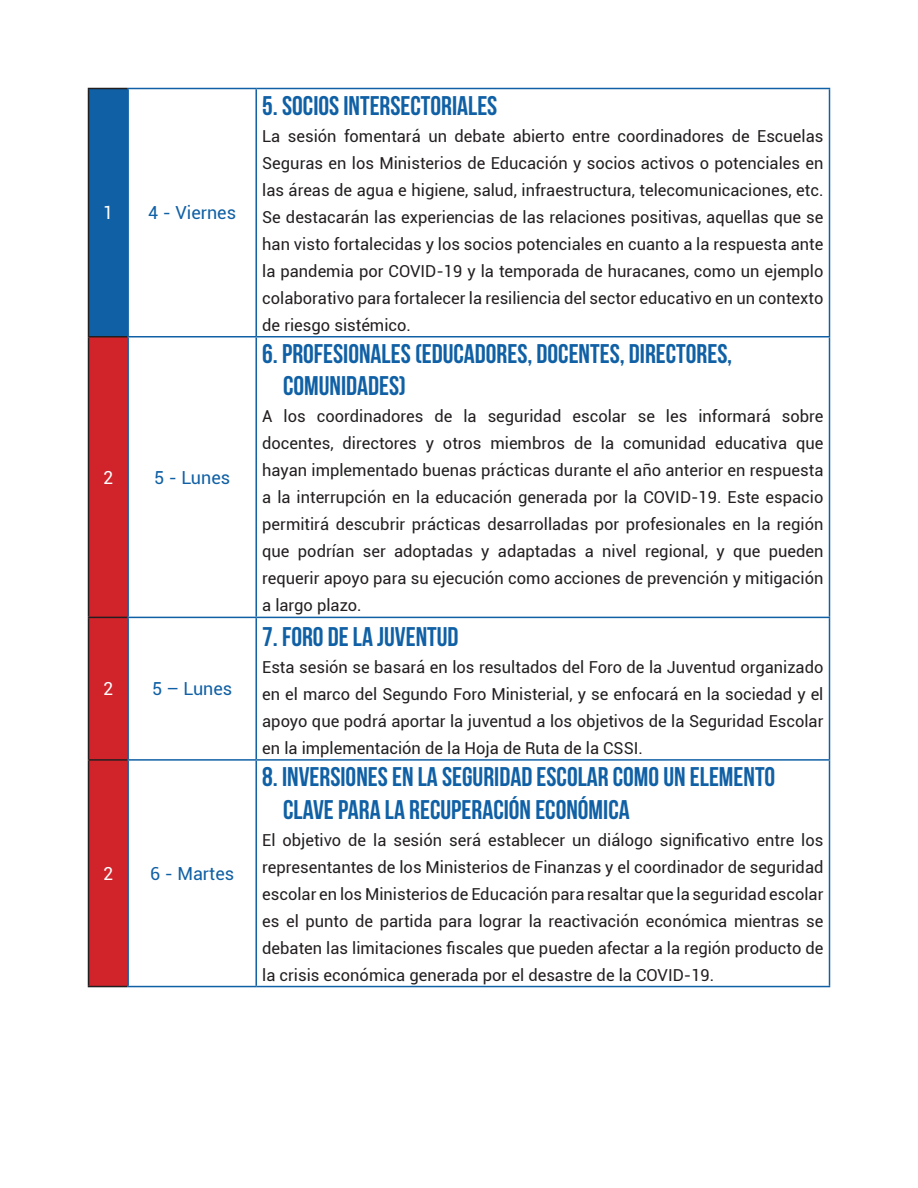
<style>
.page{position:relative;width:918px;height:1188px;background:#fff}
.page>*{position:absolute;margin:0;border:0;box-sizing:border-box;transform-origin:0 0}
.t1{font:700 27px "Bebas Neue";color:#1060a5}
.t2{font:18px "Roboto";color:#1060a5}
.t3{font:18px "Roboto";color:#fff}
.t4{font:16.5px/27px "Roboto";color:#231f20;text-align:justify}
</style>
<div class="page">
<div style="left:88px;top:88px;width:40px;height:249px;background:#1060a5"></div>
<div style="left:89px;top:338px;width:38px;height:648px;background:#d1232a"></div>
<hr style="left:88px;top:88px;width:39px;height:1px;background:#231f20">
<hr style="left:88px;top:89px;width:1px;height:247px;background:#231f20">
<hr style="left:88px;top:336px;width:39px;height:2px;background:#231f20">
<hr style="left:88px;top:338px;width:1px;height:279px;background:#231f20">
<hr style="left:88px;top:617px;width:39px;height:1px;background:#231f20">
<hr style="left:88px;top:618px;width:1px;height:141px;background:#231f20">
<hr style="left:88px;top:759px;width:39px;height:2px;background:#231f20">
<hr style="left:88px;top:761px;width:1px;height:225px;background:#231f20">
<hr style="left:88px;top:986px;width:39px;height:1px;background:#231f20">
<hr style="left:127px;top:88px;width:129px;height:1px;background:#1060a5">
<hr style="left:127px;top:89px;width:2px;height:247px;background:#1060a5">
<hr style="left:256px;top:88px;width:574px;height:1px;background:#1060a5">
<hr style="left:255px;top:89px;width:2px;height:247px;background:#1060a5">
<hr style="left:829px;top:89px;width:1px;height:247px;background:#1060a5">
<hr style="left:127px;top:336px;width:129px;height:2px;background:#1060a5">
<hr style="left:127px;top:338px;width:2px;height:279px;background:#1060a5">
<hr style="left:256px;top:336px;width:574px;height:2px;background:#1060a5">
<hr style="left:255px;top:338px;width:2px;height:279px;background:#1060a5">
<hr style="left:829px;top:338px;width:1px;height:279px;background:#1060a5">
<hr style="left:127px;top:617px;width:129px;height:1px;background:#1060a5">
<hr style="left:127px;top:618px;width:2px;height:141px;background:#1060a5">
<hr style="left:256px;top:617px;width:574px;height:1px;background:#1060a5">
<hr style="left:255px;top:618px;width:2px;height:141px;background:#1060a5">
<hr style="left:829px;top:618px;width:1px;height:141px;background:#1060a5">
<hr style="left:127px;top:759px;width:129px;height:2px;background:#1060a5">
<hr style="left:127px;top:761px;width:2px;height:225px;background:#1060a5">
<hr style="left:256px;top:759px;width:574px;height:2px;background:#1060a5">
<hr style="left:255px;top:761px;width:2px;height:225px;background:#1060a5">
<hr style="left:829px;top:761px;width:1px;height:225px;background:#1060a5">
<hr style="left:127px;top:986px;width:129px;height:1px;background:#1060a5">
<hr style="left:256px;top:986px;width:574px;height:1px;background:#1060a5">
<p class="t3" style="left:103px;top:200px;width:12px">1</p>
<p class="t2" style="left:148px;top:200px;width:89px">4 - Viernes</p>
<p class="t3" style="left:103px;top:465px;width:12px">2</p>
<p class="t2" style="left:154px;top:465px;width:77px">5 - Lunes</p>
<p class="t3" style="left:103px;top:676px;width:12px">2</p>
<p class="t2" style="left:152px;top:676px;width:82px">5 – Lunes</p>
<p class="t3" style="left:103px;top:861px;width:12px">2</p>
<p class="t2" style="left:150px;top:861px;width:86px">6 - Martes</p>
<p class="t1" style="left:262px;top:91px;width:237px">5. SOCIOS INTERSECTORIALES</p>
<p class="t4" style="left:262px;top:122px;width:563px">La sesión fomentará un debate abierto entre coordinadores de Escuelas Seguras en los Ministerios de Educación y socios activos o potenciales en las áreas de agua e higiene, salud, infraestructura, telecomunicaciones, etc.<br>Se destacarán las experiencias de las relaciones positivas, aquellas que se han visto fortalecidas y los socios potenciales en cuanto a la respuesta ante la pandemia por COVID-19 y la temporada de huracanes, como un ejemplo colaborativo para fortalecer la resiliencia del sector educativo en un contexto de riesgo sistémico.</p>
<p class="t1" style="left:262px;top:339px;width:472px">6. PROFESIONALES (EDUCADORES, DOCENTES, DIRECTORES,</p>
<p class="t1" style="left:283px;top:371px;width:124px">COMUNIDADES)</p>
<p class="t4" style="left:262px;top:402px;width:563px">A los coordinadores de la seguridad escolar se les informará sobre docentes, directores y otros miembros de la comunidad educativa que hayan implementado buenas prácticas durante el año anterior en respuesta a la interrupción en la educación generada por la COVID-19. Este espacio permitirá descubrir prácticas desarrolladas por profesionales en la región que podrían ser adoptadas y adaptadas a nivel regional, y que pueden requerir apoyo para su ejecución como acciones de prevención y mitigación a largo plazo.</p>
<p class="t1" style="left:262px;top:622px;width:198px">7. FORO DE LA JUVENTUD</p>
<p class="t4" style="left:262px;top:653px;width:563px">Esta sesión se basará en los resultados del Foro de la Juventud organizado en el marco del Segundo Foro Ministerial, y se enfocará en la sociedad y el apoyo que podrá aportar la juventud a los objetivos de la Seguridad Escolar en la implementación de la Hoja de Ruta de la CSSI.</p>
<p class="t1" style="left:262px;top:762px;width:515px">8. INVERSIONES EN LA SEGURIDAD ESCOLAR COMO UN ELEMENTO</p>
<p class="t1" style="left:283px;top:794px;width:348px">CLAVE PARA LA RECUPERACIÓN ECONÓMICA</p>
<p class="t4" style="left:262px;top:826px;width:563px">El objetivo de la sesión será establecer un diálogo significativo entre los representantes de los Ministerios de Finanzas y el coordinador de seguridad escolar en los Ministerios de Educación para resaltar que la seguridad escolar es el punto de partida para lograr la reactivación económica mientras se debaten las limitaciones fiscales que pueden afectar a la región producto de la crisis económica generada por el desastre de la COVID-19.</p>
</div>
